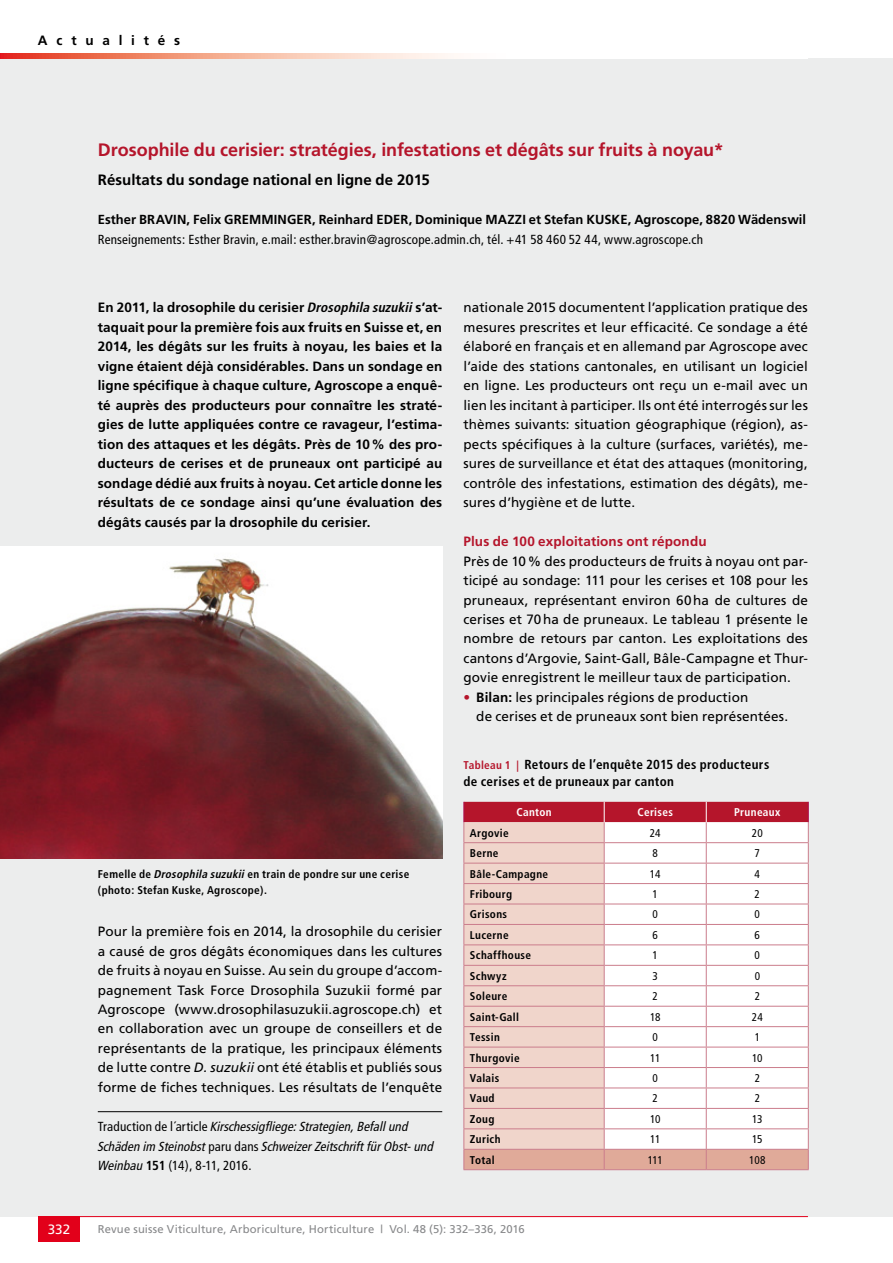
<style>
.page{position:relative;width:893px;height:1263px;background:#fff}
.page>*{position:absolute;margin:0;border:0;box-sizing:border-box;transform-origin:0 0}
.t1{font:700 18px "Frutiger";letter-spacing:-.005em;color:#b5152b}
.t2{font:700 15px "Frutiger";letter-spacing:.005em;color:#000}
.t3{font:13.5px/19.5px "Frutiger";letter-spacing:.01em;color:#000;text-align:justify}
.t4{font:700 13.5px/19.5px "Frutiger";letter-spacing:.01em;color:#000;text-align:justify}
.t5{font:700 13.5px "Frutiger";letter-spacing:.01em;color:#b5152b}
.t6{font:700 13.5px "Frutiger";letter-spacing:.65em;color:#000}
.t7{font:13.5px "Frutiger";color:#fff}
.t8{font:italic condensed 13.2px/19.5px "Frutiger";letter-spacing:.01em;color:#000}
.t9{font:condensed 13.2px "Frutiger";letter-spacing:.015em;color:#000}
.t10{font:700 13.2px "Frutiger";color:#000}
.t11{font:700 condensed 13.2px/16.5px "Frutiger";letter-spacing:.025em;color:#000}
.t12{font:700 condensed 11.25px/16.5px "Frutiger";letter-spacing:.03em;color:#000}
.t13{font:11.25px "Frutiger";letter-spacing:.015em;color:#87888a}
.t14{font:condensed 11.25px "Frutiger";letter-spacing:-.02em;color:#000}
.t15{font:700 condensed 11.25px "Frutiger";letter-spacing:.03em;color:#fff}
.s1{font-style:italic;font-stretch:condensed}
.s2{font-style:italic}
.s3{font-style:normal}
.s4{font-weight:700;font-style:normal}
.s5{color:#b5152b}
.s6{font-weight:700}
.s7{font-size:11.25px;color:#b5152b}
</style>
<div class="page">
<div style="left:0;top:58px;width:893px;height:1158px;background:#eceded"></div>
<svg style="left:0;top:54px;width:451px;height:4px;background:#f3a48f"></svg>
<hr style="left:38px;top:1216px;width:770px;height:1px;background:#e2001a">
<div style="left:38px;top:1216px;width:42px;height:26px;background:#e2001a"></div>
<img style="left:0;top:546px;width:442px;height:312px">
<svg style="left:463px;top:802px;width:346px;height:368px;background:#f1d8d5"></svg>
<hr style="left:98px;top:1111px;width:344px;height:1px;background:#000">
<p class="t6" style="left:38px;top:32px;width:144px">Actualités</p>
<h1 class="t1" style="left:98px;top:139px;width:627px">Drosophile du cerisier: stratégies, infestations et dégâts sur fruits à noyau*</h1>
<p class="t2" style="left:98px;top:171px;width:334px">Résultats du sondage national en ligne de 2015</p>
<p class="t10" style="left:98px;top:212px;width:710px">Esther BRAVIN, Felix GREMMINGER, Reinhard EDER, Dominique MAZZI et Stefan KUSKE, Agroscope, 8820 Wädenswil</p>
<p class="t9" style="left:98px;top:231px;width:607px">Renseignements: Esther Bravin, e.mail: esther.bravin@agroscope.admin.ch, tél. +41 58 460 52 44, www.agroscope.ch</p>
<p class="t4" style="left:98px;top:297px;width:346px">En 2011, la drosophile du cerisier <span class="s1">Drosophila suzukii</span> s’at&shy;taquait pour la première fois aux fruits en Suisse et, en 2014, les dégâts sur les fruits à noyau, les baies et la vigne étaient déjà considérables. Dans un sondage en ligne spécifique à chaque culture, Agroscope a enquê&shy;té auprès des producteurs pour connaître les straté&shy;gies de lutte appliquées contre ce ravageur, l’estima&shy;tion des attaques et les dégâts. Près de 10% des pro&shy;ducteurs de cerises et de pruneaux ont participé au sondage dédié aux fruits à noyau. Cet article donne les résultats de ce sondage ainsi qu’une évaluation des dégâts causés par la drosophile du cerisier.</p>
<p class="t12" style="left:98px;top:865px;width:313px">Femelle de <span class="s2">Drosophila suzukii</span> en train de pondre sur une cerise (photo: Stefan Kuske, Agroscope).</p>
<p class="t3" style="left:98px;top:921px;width:346px">Pour la première fois en 2014, la drosophile du cerisier a causé de gros dégâts économiques dans les cultures de fruits à noyau en Suisse. Au sein du groupe d’accom&shy;pagnement Task Force Drosophila Suzukii formé par Agroscope (www.drosophilasuzukii.agroscope.ch) et en collaboration avec un groupe de conseillers et de représentants de la pratique, les principaux éléments de lutte contre <span class="s2">D. suzukii</span> ont été établis et publiés sous forme de fiches techniques. Les résultats de l’enquête</p>
<p class="t8" style="left:98px;top:1117px;width:337px"><span class="s3">Traduction de l´article</span> Kirschessigfliege: Strategien, Befall und<br>Schäden im Steinobst <span class="s3">paru dans</span> Schweizer Zeitschrift für Obst- und<br>Weinbau <span class="s4">151</span> <span class="s3">(14), 8-11, 2016.</span></p>
<p class="t3" style="left:463px;top:297px;width:346px">nationale 2015 documentent l’application pratique des mesures prescrites et leur efficacité. Ce sondage a été élaboré en français et en allemand par Agroscope avec l’aide des stations cantonales, en utilisant un logiciel en ligne. Les producteurs ont reçu un e-mail avec un lien les incitant à participer. Ils ont été interrogés sur les thèmes suivants: situation géographique (région), as&shy;pects spécifiques à la culture (surfaces, variétés), me&shy;sures de surveillance et état des attaques (monitoring, contrôle des infestations, estimation des dégâts), me&shy;sures d’hygiène et de lutte.</p>
<p class="t5" style="left:463px;top:533px;width:245px">Plus de 100 exploitations ont répondu</p>
<p class="t3" style="left:463px;top:551px;width:346px">Près de 10% des producteurs de fruits à noyau ont par&shy;ticipé au sondage: 111 pour les cerises et 108 pour les pruneaux, représentant environ 60ha de cultures de cerises et 70ha de pruneaux. Le tableau 1 présente le nombre de retours par canton. Les exploitations des cantons d’Argovie, Saint-Gall, Bâle-Campagne et Thur&shy;govie enregistrent le meilleur taux de participation.</p>
<p class="t3" style="left:476px;top:687px;width:313px;text-indent:-13px"><span class="s5">•</span> <span class="s6">Bilan:</span> les principales régions de production<br>de cerises et de pruneaux sont bien représentées.</p>
<p class="t11" style="left:463px;top:756px;width:307px"><span class="s7">Tableau 1 |</span> Retours de l’enquête 2015 des producteurs de cerises et de pruneaux par canton</p>
<p class="t15" style="left:516px;top:806px;width:37px">Canton</p>
<p class="t15" style="left:637px;top:806px;width:37px">Cerises</p>
<p class="t15" style="left:734px;top:806px;width:48px">Pruneaux</p>
<p class="t12" style="left:470px;top:824px;width:40px">Argovie</p>
<p class="t14" style="left:650px;top:826px;width:12px">24</p>
<p class="t14" style="left:752px;top:826px;width:12px">20</p>
<p class="t12" style="left:470px;top:845px;width:30px">Berne</p>
<p class="t14" style="left:652px;top:847px;width:7px">8</p>
<p class="t14" style="left:755px;top:847px;width:7px">7</p>
<p class="t12" style="left:470px;top:865px;width:80px">Bâle-Campagne</p>
<p class="t14" style="left:650px;top:867px;width:12px">14</p>
<p class="t14" style="left:755px;top:867px;width:7px">4</p>
<p class="t12" style="left:470px;top:886px;width:44px">Fribourg</p>
<p class="t14" style="left:653px;top:887px;width:7px">1</p>
<p class="t14" style="left:755px;top:887px;width:7px">2</p>
<p class="t12" style="left:470px;top:906px;width:39px">Grisons</p>
<p class="t14" style="left:653px;top:908px;width:7px">0</p>
<p class="t14" style="left:755px;top:908px;width:7px">0</p>
<p class="t12" style="left:470px;top:927px;width:40px">Lucerne</p>
<p class="t14" style="left:653px;top:928px;width:7px">6</p>
<p class="t14" style="left:755px;top:928px;width:7px">6</p>
<p class="t12" style="left:470px;top:947px;width:63px">Schaffhouse</p>
<p class="t14" style="left:653px;top:949px;width:7px">1</p>
<p class="t14" style="left:755px;top:949px;width:7px">0</p>
<p class="t12" style="left:470px;top:968px;width:38px">Schwyz</p>
<p class="t14" style="left:653px;top:969px;width:7px">3</p>
<p class="t14" style="left:755px;top:969px;width:7px">0</p>
<p class="t12" style="left:470px;top:988px;width:39px">Soleure</p>
<p class="t14" style="left:653px;top:990px;width:7px">2</p>
<p class="t14" style="left:755px;top:990px;width:7px">2</p>
<p class="t12" style="left:470px;top:1008px;width:51px">Saint-Gall</p>
<p class="t14" style="left:650px;top:1010px;width:12px">18</p>
<p class="t14" style="left:752px;top:1010px;width:12px">24</p>
<p class="t12" style="left:470px;top:1029px;width:31px">Tessin</p>
<p class="t14" style="left:653px;top:1031px;width:7px">0</p>
<p class="t14" style="left:755px;top:1031px;width:7px">1</p>
<p class="t12" style="left:470px;top:1049px;width:51px">Thurgovie</p>
<p class="t14" style="left:650px;top:1051px;width:12px">11</p>
<p class="t14" style="left:752px;top:1051px;width:12px">10</p>
<p class="t12" style="left:470px;top:1070px;width:31px">Valais</p>
<p class="t14" style="left:653px;top:1071px;width:7px">0</p>
<p class="t14" style="left:755px;top:1071px;width:7px">2</p>
<p class="t12" style="left:470px;top:1090px;width:26px">Vaud</p>
<p class="t14" style="left:653px;top:1092px;width:7px">2</p>
<p class="t14" style="left:755px;top:1092px;width:7px">2</p>
<p class="t12" style="left:470px;top:1111px;width:26px">Zoug</p>
<p class="t14" style="left:650px;top:1112px;width:12px">10</p>
<p class="t14" style="left:752px;top:1112px;width:12px">13</p>
<p class="t12" style="left:470px;top:1131px;width:32px">Zurich</p>
<p class="t14" style="left:650px;top:1133px;width:12px">11</p>
<p class="t14" style="left:752px;top:1133px;width:12px">15</p>
<p class="t12" style="left:470px;top:1152px;width:26px">Total</p>
<p class="t14" style="left:648px;top:1153px;width:17px">111</p>
<p class="t14" style="left:749px;top:1153px;width:18px">108</p>
<p class="t7" style="left:48px;top:1221px;width:24px">332</p>
<p class="t13" style="left:98px;top:1223px;width:428px">Revue suisse Viticulture, Arboriculture, Horticulture | Vol. 48 (5): 332–336, 2016</p>
</div>
